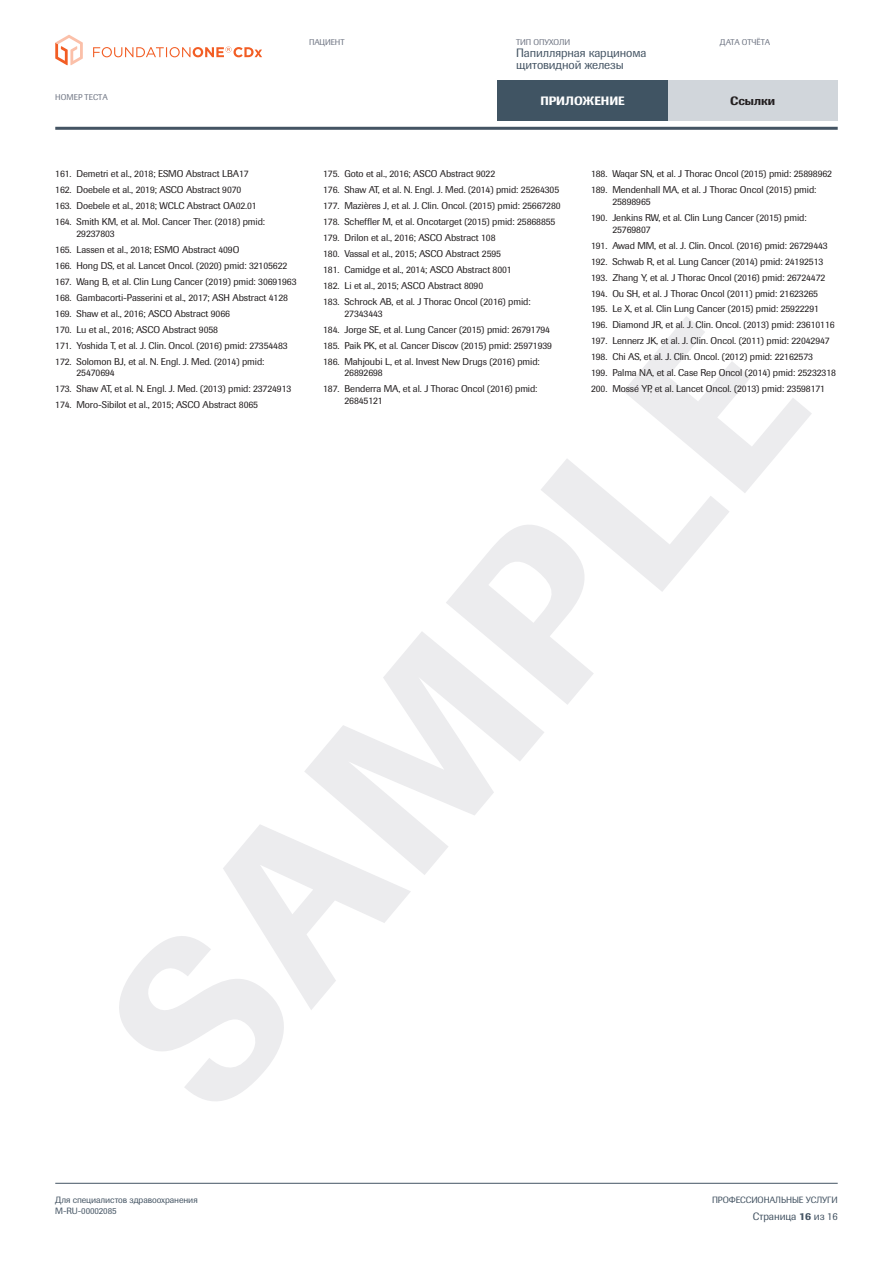
<style>
.page{position:relative;width:893px;height:1263px;background:#fff}
.page>*{position:absolute;margin:0;border:0;box-sizing:border-box;transform-origin:0 0}
.t1{font:12px/12px "Imago Pro";letter-spacing:-.01em;color:#445463}
.t2{font:500 12px "Imago Pro";color:#fff}
.t3{font:500 12px "Imago Pro";color:#231f20}
.t4{font:10.5px "Imago Pro";letter-spacing:-.01em;color:#445463}
.t5{font:9.75px/15.9px "Imago Pro";letter-spacing:-.01em;color:#231f20}
.t6{font:9px/10.8px "Imago Pro";letter-spacing:-.01em;color:#445463}
.t7{font:8.25px "Imago Pro";letter-spacing:-.01em;color:#707684}
.s1{font-weight:500}
</style>
<div class="page">
<svg style="left:119px;top:316px;width:693px;height:785px"></svg>
<svg style="left:55px;top:35px;width:28px;height:30px"></svg>
<svg style="left:93px;top:47px;width:169px;height:10px"></svg>
<hr style="left:55px;top:127px;width:783px;height:3px;background:#445463">
<hr style="left:55px;top:1183px;width:783px;height:1px;background:#445463">
<div style="left:668px;top:81px;width:170px;height:40px;background:#d1d6db"></div>
<div style="left:497px;top:81px;width:171px;height:40px;background:#405463"></div>
<p class="t7" style="left:309px;top:37px;width:37px">ПАЦИЕНТ</p>
<p class="t7" style="left:516px;top:37px;width:55px">ТИП ОПУХОЛИ</p>
<p class="t1" style="left:516px;top:47px;width:132px">Папиллярная карцинома щитовидной железы</p>
<p class="t7" style="left:720px;top:37px;width:52px">ДАТА ОТЧЁТА</p>
<p class="t7" style="left:55px;top:92px;width:54px">НОМЕР ТЕСТА</p>
<p class="t2" style="left:540px;top:94px;width:86px">ПРИЛОЖЕНИЕ</p>
<p class="t3" style="left:730px;top:94px;width:47px">Ссылки</p>
<p class="t5" style="left:55px;top:166px;width:211px">161. Demetri et al., 2018; ESMO Abstract LBA17<br>162. Doebele et al., 2019; ASCO Abstract 9070<br>163. Doebele et al., 2018; WCLC Abstract OA02.01<br>164. Smith KM, et al. Mol. Cancer Ther. (2018) pmid:</p>
<p class="t5" style="left:55px;top:226px;width:243px;text-indent:21px">29237803<br>165. Lassen et al., 2018; ESMO Abstract 409O<br>166. Hong DS, et al. Lancet Oncol. (2020) pmid: 32105622<br>167. Wang B, et al. Clin Lung Cancer (2019) pmid: 30691963<br>168. Gambacorti-Passerini et al., 2017; ASH Abstract 4128<br>169. Shaw et al., 2016; ASCO Abstract 9066<br>170. Lu et al., 2016; ASCO Abstract 9058<br>171. Yoshida T, et al. J. Clin. Oncol. (2016) pmid: 27354483<br>172. Solomon BJ, et al. N. Engl. J. Med. (2014) pmid:</p>
<p class="t5" style="left:55px;top:365px;width:238px;text-indent:21px">25470694<br>173. Shaw AT, et al. N. Engl. J. Med. (2013) pmid: 23724913<br>174. Moro-Sibilot et al., 2015; ASCO Abstract 8065</p>
<p class="t5" style="left:323px;top:166px;width:239px">175. Goto et al., 2016; ASCO Abstract 9022<br>176. Shaw AT, et al. N. Engl. J. Med. (2014) pmid: 25264305<br>177. Mazières J, et al. J. Clin. Oncol. (2015) pmid: 25667280<br>178. Scheffler M, et al. Oncotarget (2015) pmid: 25868855<br>179. Drilon et al., 2016; ASCO Abstract 108<br>180. Vassal et al., 2015; ASCO Abstract 2595<br>181. Camidge et al., 2014; ASCO Abstract 8001<br>182. Li et al., 2015; ASCO Abstract 8090<br>183. Schrock AB, et al. J Thorac Oncol (2016) pmid:</p>
<p class="t5" style="left:323px;top:305px;width:230px;text-indent:21px">27343443<br>184. Jorge SE, et al. Lung Cancer (2015) pmid: 26791794<br>185. Paik PK, et al. Cancer Discov (2015) pmid: 25971939<br>186. Mahjoubi L, et al. Invest New Drugs (2016) pmid:</p>
<p class="t5" style="left:323px;top:365px;width:216px;text-indent:21px">26892698<br>187. Benderra MA, et al. J Thorac Oncol (2016) pmid:</p>
<p class="t5" style="left:344px;top:392px;width:40px">26845121</p>
<p class="t5" style="left:591px;top:166px;width:243px">188. Waqar SN, et al. J Thorac Oncol (2015) pmid: 25898962<br>189. Mendenhall MA, et al. J Thorac Oncol (2015) pmid:</p>
<p class="t5" style="left:591px;top:194px;width:217px;text-indent:21px">25898965<br>190. Jenkins RW, et al. Clin Lung Cancer (2015) pmid:</p>
<p class="t5" style="left:591px;top:221px;width:246px;text-indent:21px">25769807<br>191. Awad MM, et al. J. Clin. Oncol. (2016) pmid: 26729443<br>192. Schwab R, et al. Lung Cancer (2014) pmid: 24192513<br>193. Zhang Y, et al. J Thorac Oncol (2016) pmid: 26724472<br>194. Ou SH, et al. J Thorac Oncol (2011) pmid: 21623265<br>195. Le X, et al. Clin Lung Cancer (2015) pmid: 25922291<br>196. Diamond JR, et al. J. Clin. Oncol. (2013) pmid: 23610116<br>197. Lennerz JK, et al. J. Clin. Oncol. (2011) pmid: 22042947<br>198. Chi AS, et al. J. Clin. Oncol. (2012) pmid: 22162573<br>199. Palma NA, et al. Case Rep Oncol (2014) pmid: 25232318<br>200. Mossé YP, et al. Lancet Oncol. (2013) pmid: 23598171</p>
<p class="t6" style="left:55px;top:1194px;width:144px">Для специалистов здравоохранения<br>M-RU-00002085</p>
<p class="t6" style="left:712px;top:1194px;width:127px">ПРОФЕССИОНАЛЬНЫЕ УСЛУГИ</p>
<p class="t4" style="left:753px;top:1209px;width:87px">Страница <span class="s1">16</span> из 16</p>
</div>
